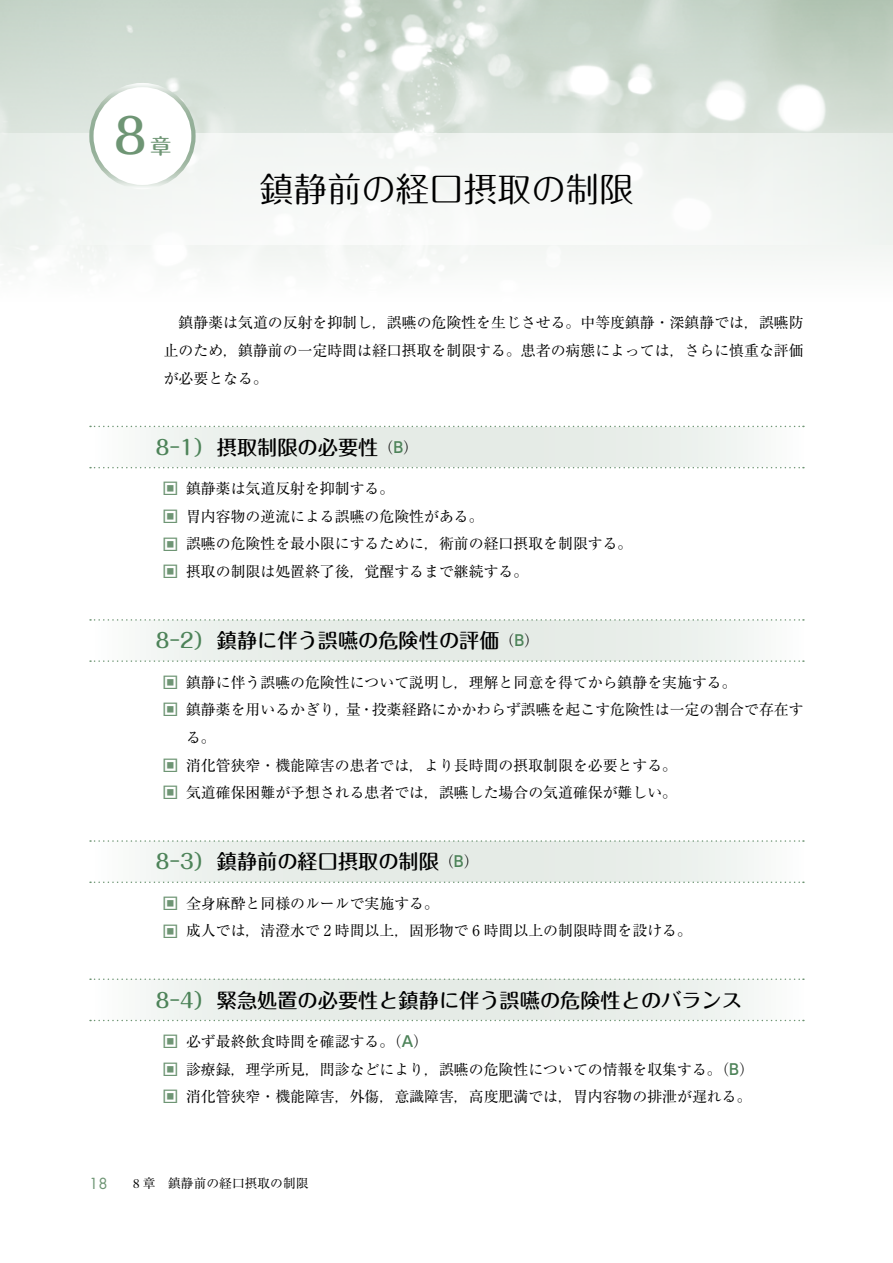
<style>
.page{position:relative;width:893px;height:1263px;background:#fff}
.page>*{position:absolute;margin:0;border:0;box-sizing:border-box;transform-origin:0 0}
.t1{font:500 47.85px "Maru Fo Pro";color:#6e9574}
.t2{font:34.05px "Maru Fo Pro";color:#000}
.t3{font:500 21.3px "Maru Fo Pro";color:#6e9574}
.t4{font:500 20.25px "Maru Fo Pro";color:#000}
.t5{font:14.85px/27.6px "Ryumin Pr 6";color:#000}
.t6{font:12.75px "Ryumin Pr 6";color:#000}
.s1{color:#4d8359}
.s2{font-family:"Ryumin Pr 6";font-weight:400;font-size:14.85px}
.s3{font-family:"UD Shin Go Pr 6";font-size:14.85px;color:#4d8359}
.s4{font-family:"UD Shin Go Pr 6";font-weight:500;color:#4d8359}
.s5{font-family:"Futura Std";font-size:14.85px;color:#6e9574}
.s6{font-family:"Times Ten LT Std"}
</style>
<div class="page">
<img style="left:0;top:0;width:893px;height:268px">
<svg style="left:90px;top:427px;width:714px;height:40px"></svg>
<svg style="left:90px;top:467px;width:714px;height:1px"></svg>
<svg style="left:90px;top:426px;width:714px;height:1px"></svg>
<svg style="left:146px;top:621px;width:608px;height:39px;background:#e8eee9"></svg>
<svg style="left:90px;top:660px;width:714px;height:2px"></svg>
<svg style="left:90px;top:619px;width:714px;height:2px"></svg>
<svg style="left:146px;top:842px;width:608px;height:39px;background:#e8eee9"></svg>
<svg style="left:90px;top:881px;width:714px;height:2px"></svg>
<svg style="left:90px;top:840px;width:714px;height:2px"></svg>
<svg style="left:90px;top:980px;width:714px;height:40px"></svg>
<svg style="left:90px;top:1020px;width:714px;height:1px"></svg>
<svg style="left:90px;top:978px;width:714px;height:2px"></svg>
<div style="left:0;top:134px;width:893px;height:110px;background:#f3f6f4"></div>
<div style="left:91px;top:85px;width:102px;height:102px;background:#fff;border-radius:50%"></div>
<div style="left:89px;top:83px;width:107px;height:106px;border:4px solid #fff;border-radius:50%"></div>
<h1 class="t1" style="left:113px;top:98px;width:35px">8</h1>
<h3 class="t3" style="left:150px;top:129px;width:23px">章</h3>
<h2 class="t2" style="left:259px;top:162px;width:376px">鎮静前の経口摂取の制限</h2>
<p class="t5" style="left:164px;top:308px;width:641px;text-align:justify">　鎮静薬は気道の反射を抑制し，誤嚥の危険性を生じさせる。中等度鎮静・深鎮静では，誤嚥防止のため，鎮静前の一定時間は経口摂取を制限する。患者の病態によっては，さらに慎重な評価が必要となる。</p>
<h3 class="t4" style="left:155px;top:431px;width:264px"><span class="s1">8—1）</span> 摂取制限の必要性<span class="s2">（</span><span class="s3">B</span><span class="s2">）</span></h3>
<p class="t5" style="left:186px;top:474px;width:448px">鎮静薬は気道反射を抑制する。<br>胃内容物の逆流による誤嚥の危険性がある。<br>誤嚥の危険性を最小限にするために，術前の経口摂取を制限する。摂取の制限は処置終了後，覚醒するまで継続する。</p>
<h3 class="t4" style="left:155px;top:624px;width:385px"><span class="s1">8—2）</span> 鎮静に伴う誤嚥の危険性の評価<span class="s2">（</span><span class="s3">B</span><span class="s2">）</span></h3>
<p class="t5" style="left:186px;top:667px;width:619px">鎮静に伴う誤嚥の危険性について説明し，理解と同意を得てから鎮静を実施する。<br>鎮静薬を用いるかぎり，量・投薬経路にかかわらず誤嚥を起こす危険性は一定の割合で存在する。<br>消化管狭窄・機能障害の患者では，より長時間の摂取制限を必要とする。<br>気道確保困難が予想される患者では，誤嚥した場合の気道確保が難しい。</p>
<h3 class="t4" style="left:155px;top:845px;width:325px"><span class="s1">8—3）</span> 鎮静前の経口摂取の制限<span class="s2">（</span><span class="s3">B</span><span class="s2">）</span></h3>
<p class="t5" style="left:186px;top:889px;width:507px">全身麻酔と同様のルールで実施する。<br>成人では，清澄水で 2 時間以上，固形物で 6 時間以上の制限時間を設ける。</p>
<h3 class="t4" style="left:155px;top:984px;width:588px"><span class="s1">8—4）</span> 緊急処置の必要性と鎮静に伴う誤嚥の危険性とのバランス</h3>
<p class="t5" style="left:186px;top:1027px;width:569px">必ず最終飲食時間を確認する。（<span class="s4">A</span>）<br>診療録，理学所見，問診などにより，誤嚥の危険性についての情報を収集する。（<span class="s4">B</span>）消化管狭窄・機能障害，外傷，意識障害，高度肥満では，胃内容物の排泄が遅れる。</p>
<p class="t6" style="left:89px;top:1173px;width:221px"><span class="s5">18</span>　　<span class="s6">8</span> 章　鎮静前の経口摂取の制限</p>
</div>
